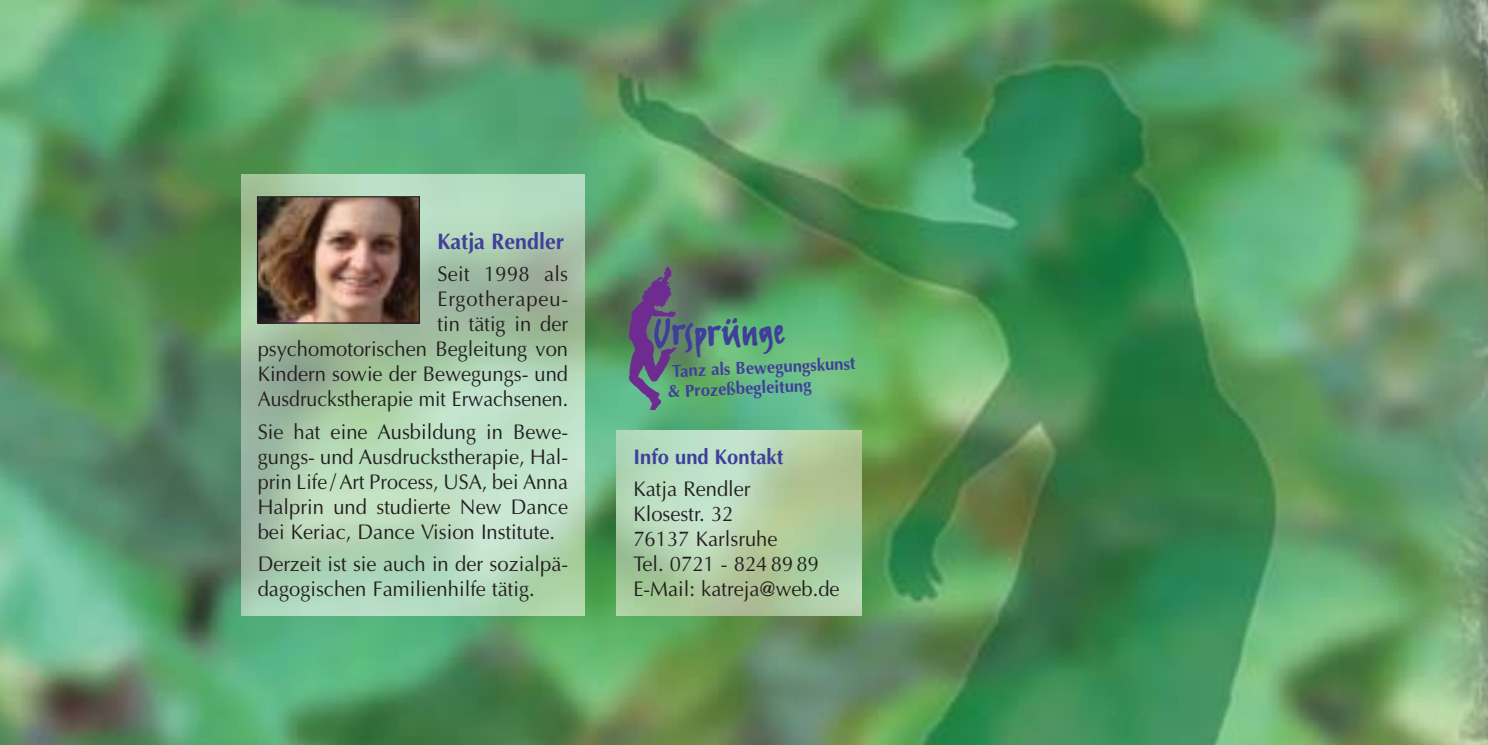
<style>
.page{position:relative;width:1488px;height:745px;background:#fff}
.page>*{position:absolute;margin:0;border:0;box-sizing:border-box;transform-origin:0 0}
.t1{font:47.75px "FF Erikrighthand";color:#3f3f99;scale:.9 1}
.t2{font:700 22.5px "Optima";color:#3f3f99;scale:.95 1}
.t3{font:21.25px/25px "Optima";color:#231f20;scale:.95 1}
.t4{font:700 21.25px "Optima";color:#3f3f99;scale:.95 1}
.t5{font:700 17.5px/20.2px "Optima";color:#3f3f99;scale:.95 1}
.s1{font-size:57px}
</style>
<div class="page">
<img style="left:0;top:1px;width:1488px;height:744px">
<img style="left:241px;top:175px;width:344px;height:441px">
<img style="left:259px;top:198px;width:159px;height:124px">
<div style="left:257px;top:196px;width:163px;height:128px;border:1px solid #231f20"></div>
<img style="left:617px;top:430px;width:244px;height:185px">
<img style="left:609px;top:263px;width:74px;height:146px">
<p class="t2" style="left:437px;top:232px;width:135px">Katja Rendler</p>
<p class="t3" style="left:258px;top:263px;width:328px;text-align:right">Seit 1998 als<br>Ergotherapeu-<br>tin tätig in der<br>psychomotorischen Begleitung von<br>Kindern sowie der Bewegungs- und<br>Ausdruckstherapie mit Erwachsenen.</p>
<p class="t3" style="left:258px;top:421px;width:328px;text-align:justify">Sie hat eine Ausbildung in Bewe&shy;gungs- und Ausdruckstherapie, Hal&shy;prin Life / Art Process, USA, bei Anna Halprin und studierte New Dance bei Keriac, Dance Vision Institute.</p>
<p class="t3" style="left:258px;top:553px;width:328px">Derzeit ist sie auch in der sozialpä&shy;dagogischen Familienhilfe tätig.</p>
<h1 class="t1" style="left:652px;top:304px;width:148px;rotate:-2deg"><span class="s1">U</span>rsprünge</h1>
<p class="t5" style="left:667px;top:362px;width:200px;rotate:-2deg">Tanz als Bewegungskunst &amp; Prozeßbegleitung</p>
<p class="t4" style="left:633px;top:448px;width:159px">Info und Kontakt</p>
<p class="t3" style="left:633px;top:478px;width:219px">Katja Rendler<br>Klosestr. 32<br>76137 Karlsruhe<br>Tel. 0721 - 824 89 89<br>E-Mail: katreja@web.de</p>
</div>
